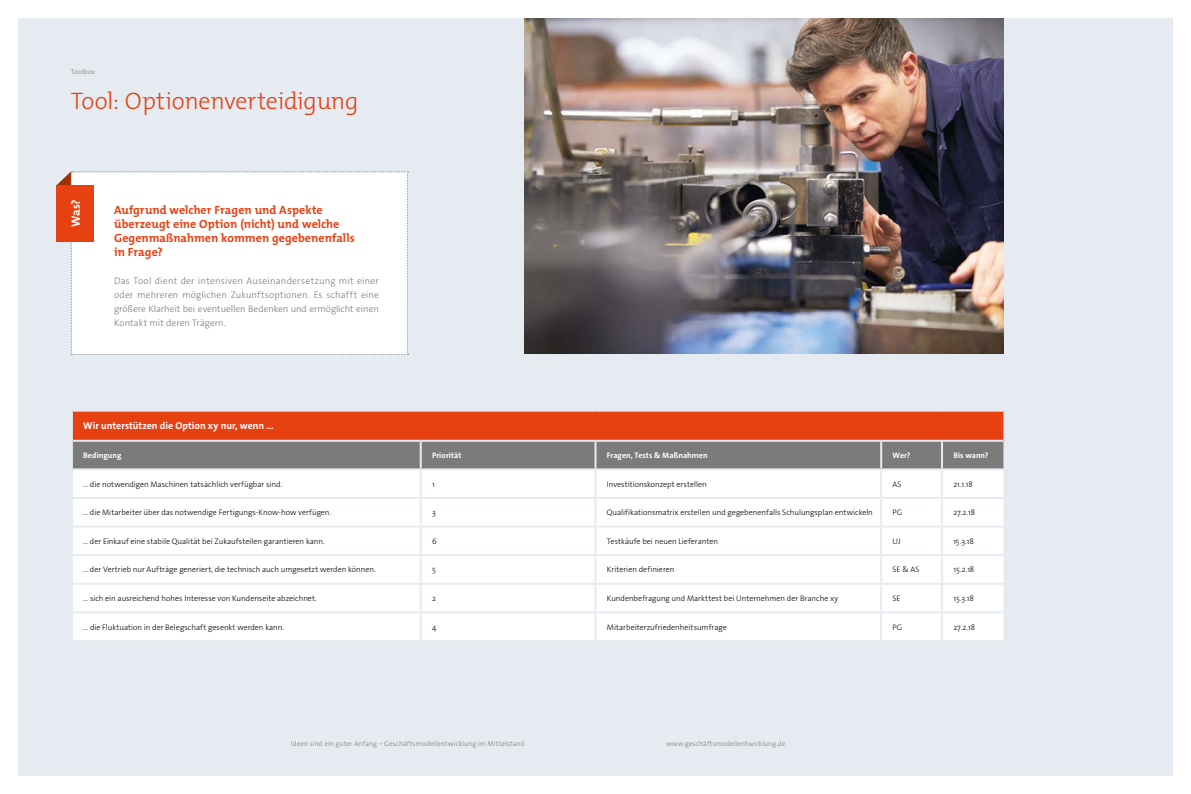
<style>
.page{position:relative;width:1191px;height:794px;background:#fff}
.page>*{position:absolute;margin:0;border:0;box-sizing:border-box;transform-origin:0 0}
.t1{font:300 24px "The Mix B W3";letter-spacing:-.01em;color:#e74011}
.t2{font:700 12px/14px "The Mix B W7";letter-spacing:.005em;color:#e74011}
.t3{font:700 12px "The Mix B W7";color:#fff}
.t4{font:700 10px "The Sans Os F";color:#fff}
.t5{font:300 9.5px/14px "The Sans Os F";letter-spacing:-.005em;color:#7c7b7b;text-align:justify}
.t6{font:300 8px "The Sans Os F";color:#000}
.t7{font:700 8px "The Sans Os F";letter-spacing:.005em;color:#fff}
.t8{font:300 7px "The Sans Os F";letter-spacing:.015em;color:#7c7b7b}
</style>
<div class="page">
<div style="left:18px;top:18px;width:1154px;height:757px;background:#e5ebf0"></div>
<img style="left:524px;top:18px;width:479px;height:335px">
<div style="left:72px;top:411px;width:932px;height:30px;background:#e74011"></div>
<div style="left:73px;top:442px;width:930px;height:26px;background:#7c7b7b"></div>
<div style="left:73px;top:470px;width:930px;height:170px;background:#fff"></div>
<hr style="left:71px;top:410px;width:350px;height:2px;background:#e5ebf0">
<hr style="left:71px;top:412px;width:2px;height:29px;background:#e5ebf0">
<hr style="left:421px;top:410px;width:174px;height:2px;background:#e5ebf0">
<hr style="left:595px;top:410px;width:286px;height:2px;background:#e5ebf0">
<hr style="left:881px;top:410px;width:61px;height:2px;background:#e5ebf0">
<hr style="left:942px;top:410px;width:63px;height:2px;background:#e5ebf0">
<hr style="left:1003px;top:412px;width:2px;height:29px;background:#e5ebf0">
<hr style="left:73px;top:440px;width:348px;height:2px;background:#e5ebf0">
<hr style="left:421px;top:440px;width:174px;height:2px;background:#e5ebf0">
<hr style="left:420px;top:442px;width:2px;height:26px;background:#e5ebf0">
<hr style="left:595px;top:440px;width:286px;height:2px;background:#e5ebf0">
<hr style="left:594px;top:442px;width:2px;height:26px;background:#e5ebf0">
<hr style="left:881px;top:440px;width:61px;height:2px;background:#e5ebf0">
<hr style="left:880px;top:442px;width:2px;height:26px;background:#e5ebf0">
<hr style="left:942px;top:440px;width:61px;height:2px;background:#e5ebf0">
<hr style="left:941px;top:442px;width:2px;height:26px;background:#e5ebf0">
<hr style="left:420px;top:470px;width:2px;height:27px;background:#e5ebf0">
<hr style="left:594px;top:470px;width:2px;height:27px;background:#e5ebf0">
<hr style="left:880px;top:470px;width:2px;height:27px;background:#e5ebf0">
<hr style="left:941px;top:470px;width:2px;height:27px;background:#e5ebf0">
<hr style="left:73px;top:497px;width:348px;height:2px;background:#e5ebf0">
<hr style="left:421px;top:497px;width:174px;height:2px;background:#e5ebf0">
<hr style="left:420px;top:499px;width:2px;height:26px;background:#e5ebf0">
<hr style="left:595px;top:497px;width:286px;height:2px;background:#e5ebf0">
<hr style="left:594px;top:499px;width:2px;height:26px;background:#e5ebf0">
<hr style="left:881px;top:497px;width:61px;height:2px;background:#e5ebf0">
<hr style="left:880px;top:499px;width:2px;height:26px;background:#e5ebf0">
<hr style="left:942px;top:497px;width:61px;height:2px;background:#e5ebf0">
<hr style="left:941px;top:499px;width:2px;height:26px;background:#e5ebf0">
<hr style="left:73px;top:525px;width:348px;height:2px;background:#e5ebf0">
<hr style="left:421px;top:525px;width:174px;height:2px;background:#e5ebf0">
<hr style="left:420px;top:527px;width:2px;height:27px;background:#e5ebf0">
<hr style="left:595px;top:525px;width:286px;height:2px;background:#e5ebf0">
<hr style="left:594px;top:527px;width:2px;height:27px;background:#e5ebf0">
<hr style="left:881px;top:525px;width:61px;height:2px;background:#e5ebf0">
<hr style="left:880px;top:527px;width:2px;height:27px;background:#e5ebf0">
<hr style="left:942px;top:525px;width:61px;height:2px;background:#e5ebf0">
<hr style="left:941px;top:527px;width:2px;height:27px;background:#e5ebf0">
<hr style="left:73px;top:554px;width:348px;height:2px;background:#e5ebf0">
<hr style="left:421px;top:554px;width:174px;height:2px;background:#e5ebf0">
<hr style="left:420px;top:556px;width:2px;height:27px;background:#e5ebf0">
<hr style="left:595px;top:554px;width:286px;height:2px;background:#e5ebf0">
<hr style="left:594px;top:556px;width:2px;height:27px;background:#e5ebf0">
<hr style="left:881px;top:554px;width:61px;height:2px;background:#e5ebf0">
<hr style="left:880px;top:556px;width:2px;height:27px;background:#e5ebf0">
<hr style="left:942px;top:554px;width:61px;height:2px;background:#e5ebf0">
<hr style="left:941px;top:556px;width:2px;height:27px;background:#e5ebf0">
<hr style="left:73px;top:583px;width:348px;height:2px;background:#e5ebf0">
<hr style="left:421px;top:583px;width:174px;height:2px;background:#e5ebf0">
<hr style="left:420px;top:585px;width:2px;height:26px;background:#e5ebf0">
<hr style="left:595px;top:583px;width:286px;height:2px;background:#e5ebf0">
<hr style="left:594px;top:585px;width:2px;height:26px;background:#e5ebf0">
<hr style="left:881px;top:583px;width:61px;height:2px;background:#e5ebf0">
<hr style="left:880px;top:585px;width:2px;height:26px;background:#e5ebf0">
<hr style="left:942px;top:583px;width:61px;height:2px;background:#e5ebf0">
<hr style="left:941px;top:585px;width:2px;height:26px;background:#e5ebf0">
<hr style="left:73px;top:611px;width:348px;height:2px;background:#e5ebf0">
<hr style="left:421px;top:611px;width:174px;height:2px;background:#e5ebf0">
<hr style="left:420px;top:613px;width:2px;height:27px;background:#e5ebf0">
<hr style="left:595px;top:611px;width:286px;height:2px;background:#e5ebf0">
<hr style="left:594px;top:613px;width:2px;height:27px;background:#e5ebf0">
<hr style="left:881px;top:611px;width:61px;height:2px;background:#e5ebf0">
<hr style="left:880px;top:613px;width:2px;height:27px;background:#e5ebf0">
<hr style="left:942px;top:611px;width:61px;height:2px;background:#e5ebf0">
<hr style="left:941px;top:613px;width:2px;height:27px;background:#e5ebf0">
<div style="left:57px;top:172px;width:351px;height:183px;background:#fff"></div>
<div style="left:57px;top:185px;width:37px;height:56px;background:#e74011"></div>
<p class="t8" style="left:71px;top:67px;width:26px">Toolbox</p>
<h1 class="t1" style="left:71px;top:85px;width:289px">Tool: Optionenverteidigung</h1>
<h2 class="t3" style="left:68px;top:227px;width:29px;rotate:-90deg">Was?</h2>
<h2 class="t2" style="left:114px;top:203px;width:242px">Aufgrund welcher Fragen und Aspekte überzeugt eine Option (nicht) und welche<br>Gegenmaßnahmen kommen gegebenenfalls in Frage?</h2>
<p class="t5" style="left:114px;top:273px;width:266px">Das Tool dient der intensiven Auseinandersetzung mit einer oder mehreren möglichen Zukunftsoptionen. Es schafft eine größere Klarheit bei eventuellen Bedenken und ermöglicht einen Kontakt mit deren Trägern.</p>
<p class="t4" style="left:83px;top:419px;width:192px">Wir unterstützen die Option xy nur, wenn …</p>
<p class="t7" style="left:83px;top:450px;width:40px">Bedingung</p>
<p class="t7" style="left:432px;top:450px;width:31px">Priorität</p>
<p class="t7" style="left:607px;top:450px;width:102px">Fragen, Tests &amp; Maßnahmen</p>
<p class="t7" style="left:892px;top:450px;width:19px">Wer?</p>
<p class="t7" style="left:953px;top:450px;width:37px">Bis wann?</p>
<p class="t6" style="left:83px;top:479px;width:200px">… die notwendigen Maschinen tatsächlich verfügbar sind.</p>
<p class="t6" style="left:432px;top:479px;width:4px">1</p>
<p class="t6" style="left:607px;top:479px;width:101px">Investitionskonzept erstellen</p>
<p class="t6" style="left:892px;top:479px;width:11px">AS</p>
<p class="t6" style="left:953px;top:479px;width:21px">21.1.18</p>
<p class="t6" style="left:83px;top:507px;width:249px">… die Mitarbeiter über das notwendige Fertigungs-Know-how verfügen.</p>
<p class="t6" style="left:432px;top:507px;width:5px">3</p>
<p class="t6" style="left:607px;top:507px;width:267px">Qualifikationsmatrix erstellen und gegebenenfalls Schulungsplan entwickeln</p>
<p class="t6" style="left:892px;top:507px;width:11px">PG</p>
<p class="t6" style="left:953px;top:507px;width:23px">27.2.18</p>
<p class="t6" style="left:83px;top:536px;width:243px">… der Einkauf eine stabile Qualität bei Zukaufsteilen garantieren kann.</p>
<p class="t6" style="left:432px;top:536px;width:6px">6</p>
<p class="t6" style="left:607px;top:536px;width:113px">Testkäufe bei neuen Lieferanten</p>
<p class="t6" style="left:892px;top:536px;width:10px">UJ</p>
<p class="t6" style="left:953px;top:536px;width:22px">15.3.18</p>
<p class="t6" style="left:83px;top:564px;width:294px">… der Vertrieb nur Aufträge generiert, die technisch auch umgesetzt werden können.</p>
<p class="t6" style="left:432px;top:564px;width:5px">5</p>
<p class="t6" style="left:607px;top:564px;width:69px">Kriterien definieren</p>
<p class="t6" style="left:892px;top:564px;width:28px">SE &amp; AS</p>
<p class="t6" style="left:953px;top:564px;width:22px">15.2.18</p>
<p class="t6" style="left:83px;top:593px;width:235px">… sich ein ausreichend hohes Interesse von Kundenseite abzeichnet.</p>
<p class="t6" style="left:432px;top:593px;width:5px">2</p>
<p class="t6" style="left:607px;top:593px;width:233px">Kundenbefragung und Markttest bei Unternehmen der Branche xy</p>
<p class="t6" style="left:892px;top:593px;width:10px">SE</p>
<p class="t6" style="left:953px;top:593px;width:22px">15.3.18</p>
<p class="t6" style="left:83px;top:622px;width:202px">… die Fluktuation in der Belegschaft gesenkt werden kann.</p>
<p class="t6" style="left:432px;top:622px;width:6px">4</p>
<p class="t6" style="left:607px;top:622px;width:121px">Mitarbeiterzufriedenheitsumfrage</p>
<p class="t6" style="left:892px;top:622px;width:11px">PG</p>
<p class="t6" style="left:953px;top:622px;width:23px">27.2.18</p>
<p class="t8" style="left:291px;top:739px;width:235px">Ideen sind ein guter Anfang – Geschäftsmodellentwicklung im Mittelstand</p>
<p class="t8" style="left:666px;top:739px;width:121px">www.geschäftsmodellentwicklung.de</p>
</div>
